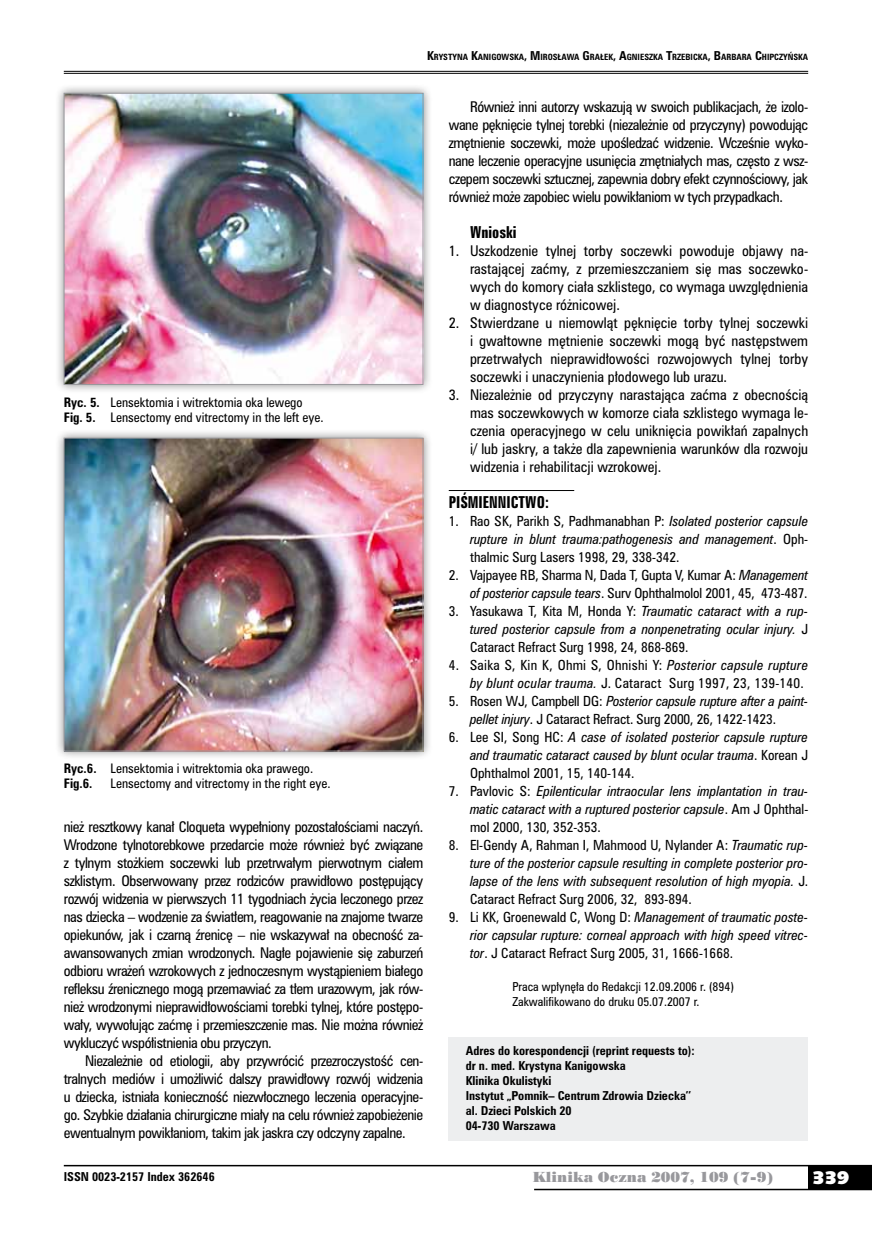
<style>
.page{position:relative;width:872px;height:1234px;background:#fff}
.page>*{position:absolute;margin:0;border:0;box-sizing:border-box;transform-origin:0 0}
.t1{font:18px "Humanst 531 U Blk PL";color:#fff}
.t2{font:15px "Zurich Bd X Cn PL";color:#000}
.t3{font:13.5px/18px "Zurich Cn PL";letter-spacing:-.025em;color:#000;text-align:justify}
.t4{font:13.5px "Poster Bodoni PL";color:#98989c}
.t5{font:italic 12.75px/18px "Zurich Cn PL";color:#000;text-align:justify}
.t6{font:12.75px/18px "Zurich Cn PL";letter-spacing:-.01em;color:#000;text-align:right}
.t7{font:12.75px/18px "Zurich Cn PL";letter-spacing:.02em;color:#000}
.t8{font:12px/15px "Zurich Cn PL";color:#000}
.t9{font:700 11.25px/15px "Zurich Cn PL";color:#000}
.t10{font:11.25px/15px "Zurich Cn PL";color:#000}
.t11{font:700 7.8px "Zurich Cn PL";color:#000}
.s1{font-size:11.25px}
.s2{font-weight:700}
.s3{font-style:normal}
.s4{font-style:italic}
</style>
<div class="page">
<div style="left:808px;top:1165px;width:64px;height:24px;background:#000"></div>
<hr style="left:64px;top:1164px;width:808px;height:2px;background:#000">
<hr style="left:534px;top:1188px;width:338px;height:1px;background:#000">
<hr style="left:64px;top:71px;width:744px;height:1px;background:#000">
<hr style="left:64px;top:73px;width:744px;height:1px;background:#000">
<hr style="left:449px;top:490px;width:125px;height:1px;background:#000">
<div style="left:55px;top:84px;width:377px;height:310px;background:#000;opacity:.45"></div>
<img style="left:66px;top:95px;width:355px;height:288px">
<div style="left:64px;top:93px;width:359px;height:292px;border:1px solid #98989c"></div>
<div style="left:55px;top:428px;width:377px;height:332px;background:#000;opacity:.45"></div>
<img style="left:66px;top:439px;width:355px;height:310px">
<div style="left:64px;top:437px;width:359px;height:314px;border:1px solid #98989c"></div>
<div style="left:449px;top:1036px;width:359px;height:104px;background:#edeeef"></div>
<p class="t11" style="left:427px;top:52px;width:382px"><span class="s1">K</span>RYSTYNA <span class="s1">K</span>ANIGOWSKA<span class="s1">, M</span>IROSŁAWA <span class="s1">G</span> RAŁEK<span class="s1">, A</span>GNIESZKA <span class="s1">T</span>RZEBICKA<span class="s1">, B</span>ARBARA <span class="s1">C</span>HIPCZYŃSKA</p>
<p class="t8" style="left:64px;top:394px;width:261px"><span class="s2">Ryc. 5.</span> Lensektomia i witrektomia oka lewego<br><span class="s2">Fig. 5.</span> Lensectomy end vitrectomy in the left eye.</p>
<p class="t8" style="left:64px;top:761px;width:251px"><span class="s2">Ryc.6.</span> Lensektomia i witrektomia oka prawego.<br><span class="s2">Fig.6.</span></p>
<p class="t8" style="left:111px;top:776px;width:221px">Lensectomy and vitrectomy in the right eye.</p>
<p class="t3" style="left:64px;top:817px;width:361px">nież resztkowy kanał Cloqueta wypełniony pozostałościami naczyń.<br>Wrodzone tylnotorebkowe przedarcie może również być związane z tylnym stożkiem soczewki lub przetrwałym pierwotnym ciałem szklistym. Obserwowany przez rodziców prawidłowo postępujący rozwój widzenia w pierwszych 11 tygodniach życia leczonego przez nas dziecka – wodzenie za światłem, reagowanie na znajome twarze opiekunów, jak i czarną źrenicę – nie wskazywał na obecność za&shy;awansowanych zmian wrodzonych. Nagłe pojawienie się zaburzeń odbioru wrażeń wzrokowych z jednoczesnym wystąpieniem białego refleksu źrenicznego mogą przemawiać za tłem urazowym, jak rów&shy;nież wrodzonymi nieprawidłowościami torebki tylnej, które postępo&shy;wały, wywołując zaćmę i przemieszczenie mas. Nie można również wykluczyć współistnienia obu przyczyn.</p>
<p class="t3" style="left:64px;top:1051px;width:361px;text-indent:21px">Niezależnie od etiologii, aby przywrócić przezroczystość cen&shy;tralnych mediów i umożliwić dalszy prawidłowy rozwój widzenia u dziecka, istniała konieczność niezwłocznego leczenia operacyjne&shy;go. Szybkie działania chirurgiczne miały na celu również zapobieżenie ewentualnym powikłaniom, takim jak jaskra czy odczyny zapalne.</p>
<p class="t3" style="left:449px;top:97px;width:361px;text-indent:21px">Również inni autorzy wskazują w swoich publikacjach, że izolo&shy;wane pęknięcie tylnej torebki (niezależnie od przyczyny) powodując zmętnienie soczewki, może upośledzać widzenie. Wcześnie wyko&shy;nane leczenie operacyjne usunięcia zmętniałych mas, często z wsz&shy;czepem soczewki sztucznej, zapewnia dobry efekt czynnościowy, jak również może zapobiec wielu powikłaniom w tych przypadkach.</p>
<p class="t2" style="left:470px;top:222px;width:48px">WNIOSKI</p>
<p class="t3" style="left:470px;top:241px;width:340px;text-indent:-21px">1. Uszkodzenie tylnej torby soczewki powoduje objawy na&shy;rastającej zaćmy, z przemieszczaniem się mas soczewko&shy;wych do komory ciała szklistego, co wymaga uwzględnienia w diagnostyce różnicowej.</p>
<p class="t3" style="left:470px;top:313px;width:340px;text-indent:-21px">2. Stwierdzane u niemowląt pęknięcie torby tylnej soczewki i gwałtowne mętnienie soczewki mogą być następstwem przetrwałych nieprawidłowości rozwojowych tylnej torby soczewki i unaczynienia płodowego lub urazu.</p>
<p class="t3" style="left:470px;top:385px;width:340px;text-indent:-21px">3. Niezależnie od przyczyny narastająca zaćma z obecnością mas soczewkowych w komorze ciała szklistego wymaga le&shy;czenia operacyjnego w celu uniknięcia powikłań zapalnych i/ lub jaskry, a także dla zapewnienia warunków dla rozwoju widzenia i rehabilitacji wzrokowej.</p>
<p class="t2" style="left:449px;top:492px;width:72px">PIŚMIENNICTWO</p>
<p class="t2" style="left:545px;top:492px;width:5px">:</p>
<p class="t5" style="left:470px;top:511px;width:340px;text-indent:-21px"><span class="s3">1. Rao SK, Parikh S, Padhmanabhan P:</span> Isolated posterior capsule rupture in blunt trauma:pathogenesis and management<span class="s3">. Oph&shy;thalmic Surg Lasers 1998, 29, 338-342.</span></p>
<p class="t6" style="left:449px;top:565px;width:361px">2. Vajpayee RB, Sharma N, Dada T, Gupta V, Kumar A: <span class="s4">Management of posterior capsule tears</span>. Surv Ophthalmolol 2001, 45, 473-487.</p>
<p class="t5" style="left:470px;top:601px;width:340px;text-indent:-21px"><span class="s3">3. Yasukawa T, Kita M, Honda Y:</span> Traumatic cataract with a rup&shy;tured posterior capsule from a nonpenetrating ocular injury. <span class="s3">J Cataract Refract Surg 1998, 24, 868-869.</span></p>
<p class="t7" style="left:470px;top:655px;width:340px;text-indent:-21px">4. Saika S, Kin K, Ohmi S, Ohnishi Y: <span class="s4">Posterior capsule rupture by blunt ocular trauma.</span> J. Cataract Surg 1997, 23, 139-140.</p>
<p class="t6" style="left:470px;top:691px;width:340px;text-align:left;text-indent:-21px">5. Rosen WJ, Campbell DG: <span class="s4">Posterior capsule rupture after a paint&shy;pellet injury</span>. J Cataract Refract. Surg 2000, 26, 1422-1423.</p>
<p class="t5" style="left:470px;top:727px;width:340px;text-indent:-21px"><span class="s3">6. Lee SI, Song HC:</span> A case of isolated posterior capsule rupture and traumatic cataract caused by blunt ocular trauma<span class="s3">. Korean J Ophthalmol 2001, 15, 140-144.</span></p>
<p class="t5" style="left:470px;top:781px;width:340px;text-indent:-21px"><span class="s3">7. Pavlovic S:</span> Epilenticular intraocular lens implantation in trau&shy;matic cataract with a ruptured posterior capsule<span class="s3">. Am J Ophthal&shy;mol 2000, 130, 352-353.</span></p>
<p class="t5" style="left:470px;top:836px;width:340px;text-indent:-21px"><span class="s3">8. El-Gendy A, Rahman I, Mahmood U, Nylander A:</span> Traumatic rup&shy;ture of the posterior capsule resulting in complete posterior pro&shy;lapse of the lens with subsequent resolution of high myopia. <span class="s3">J.<br>Cataract Refract Surg 2006, 32, 893-894.</span></p>
<p class="t5" style="left:470px;top:908px;width:340px;text-indent:-21px"><span class="s3">9. Li KK, Groenewald C, Wong D:</span> Management of traumatic poste&shy;rior capsular rupture: corneal approach with high speed vitrec&shy;tor<span class="s3">. J Cataract Refract Surg 2005, 31, 1666-1668.</span></p>
<p class="t10" style="left:512px;top:979px;width:223px">Praca wpłynęła do Redakcji 12.09.2006 r. (894)<br>Zakwalifikowano do druku 05.07.2007 r.</p>
<p class="t9" style="left:466px;top:1042px;width:230px">Adres do korespondencji (reprint requests to): dr n. med. Krystyna Kanigowska<br>Klinika Okulistyki<br>Instytut „Pomnik– Centrum Zdrowia Dziecka’’ al. Dzieci Polskich 20<br>04-730 Warszawa</p>
<p class="t9" style="left:64px;top:1168px;width:152px">ISSN 0023-2157 Index 362646</p>
<p class="t4" style="left:532px;top:1168px;width:242px">Klinika Oczna 2007, 109 (7-9)</p>
<h1 class="t1" style="left:812px;top:1165px;width:38px">339</h1>
</div>
